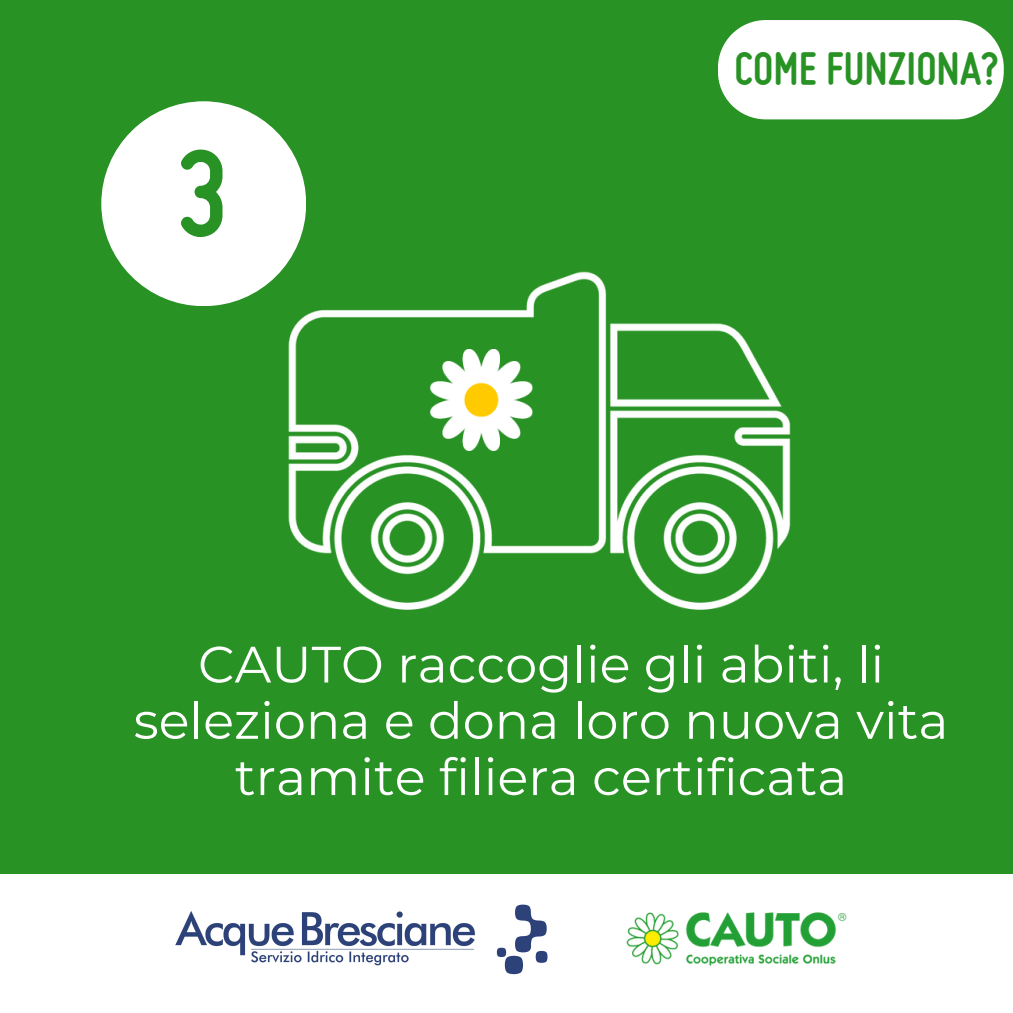
<style>
.page{position:relative;width:1013px;height:1013px;background:#fff}
.page>*{position:absolute;margin:0;border:0;box-sizing:border-box;transform-origin:0 0}
.t1{font:700 129.38px "Miso";color:#289224}
.t2{font:51px/56.2px "Montserrat";color:#fff;text-align:center}
.t3{font:700 48.75px "Miso";color:#289224}
</style>
<div class="page">
<div style="left:0;top:0;width:1012px;height:873px;background:#289224"></div>
<div style="left:101px;top:101px;width:205px;height:205px;background:#fff;border-radius:50%"></div>
<img style="left:604px;top:873px;width:264px;height:93px">
<img style="left:175px;top:904px;width:373px;height:71px">
<div style="left:735px;top:20px;width:268px;height:99px;background:#fff"></div>
<img style="left:236px;top:31px;width:592px;height:579px">
<img style="left:430px;top:349px;width:103px;height:101px">
<p class="t1" style="left:177px;top:147px;width:55px">3</p>
<p class="t3" style="left:734px;top:51px;width:265px">COME FUNZIONA?</p>
<p class="t2" style="left:134px;top:636px;width:816px">CAUTO raccoglie gli abiti, li seleziona e dona loro nuova vita tramite filiera certificata</p>
</div>
